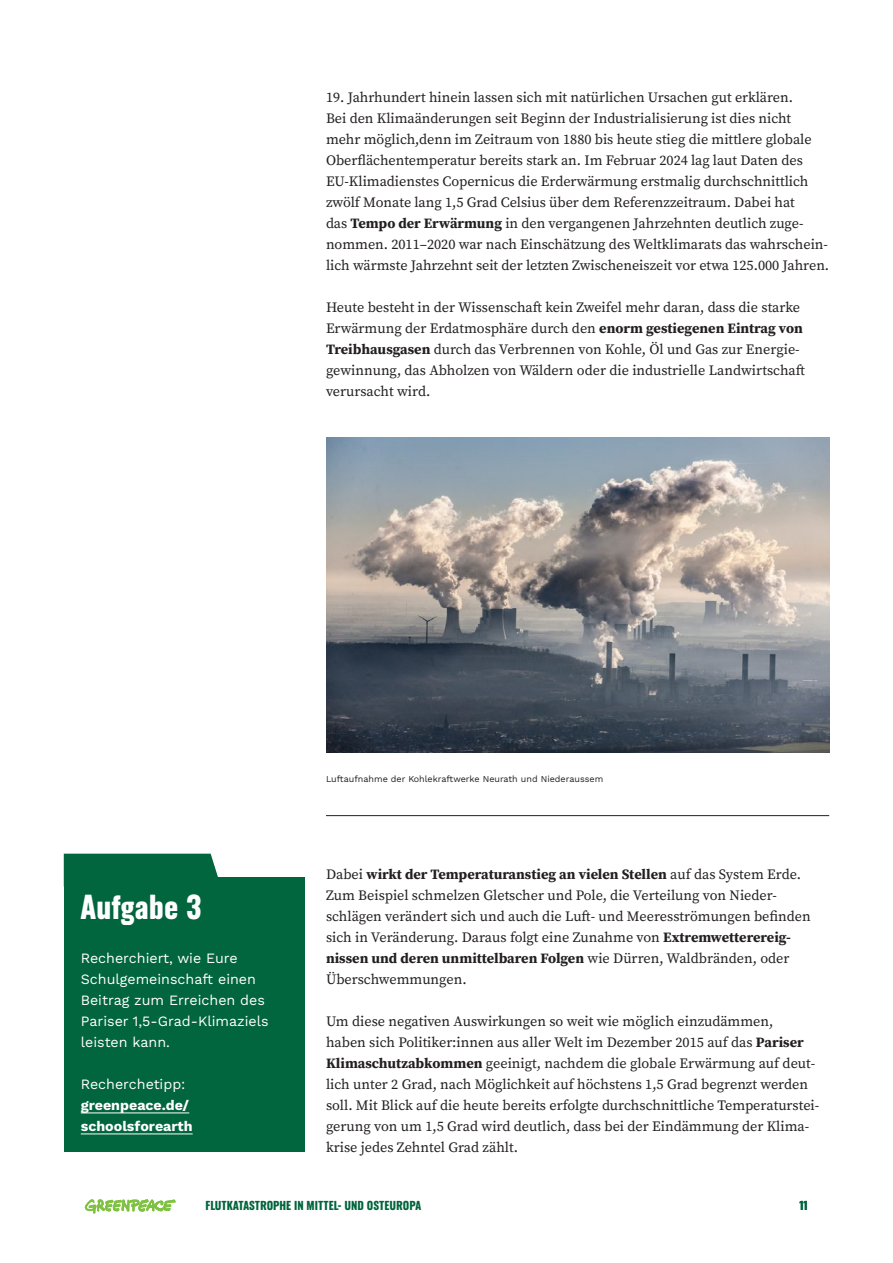
<style>
.page{position:relative;width:893px;height:1263px;background:#fff}
.page>*{position:absolute;margin:0;border:0;box-sizing:border-box;transform-origin:0 0}
.Subline_1_weiss{font:30px "Zodiac Sans";color:#fff}
.Fließtext_Thema{font:14.25px/21px "Source Serif Pro";color:#231f20}
.RR_Aufgabenkasten{font:14.25px/21px "Work Sans";color:#fff}
.Infokasten{font:700 14.25px/21px "Work Sans";color:#fff}
.Infokasten_ohne_Abstand{font:14.25px "Work Sans";color:#fff}
.t1{font:11.25px "Zodiac Sans";color:#01653d}
.Fließtext_klein{font:9px "Work Sans";color:#231f20}
.s1{font-weight:700}
</style>
<div class="page">
<img style="left:326px;top:438px;width:503px;height:315px">
<div style="left:64px;top:877px;width:241px;height:275px;background:#01653d"></div>
<hr style="left:81px;top:1112px;width:108px;height:1px;background:#fff">
<hr style="left:81px;top:1133px;width:112px;height:1px;background:#fff">
<div style="left:64px;top:854px;width:154px;height:23px;background:#01653d"></div>
<hr style="left:326px;top:815px;width:503px;height:1px;background:#231f20">
<svg style="left:85px;top:1199px;width:91px;height:14px"></svg>
<p class="Fließtext_Thema" style="left:326px;top:87px;width:505px">19. Jahrhundert hinein lassen sich mit natürlichen Ursachen gut erklären.<br>Bei den Klimaänderungen seit Beginn der Industrialisierung ist dies nicht mehr möglich,denn im Zeitraum von 1880 bis heute stieg die mittlere globale Oberflächentemperatur bereits stark an. Im Februar 2024 lag laut Daten des EU-Klimadienstes Copernicus die Erderwärmung erstmalig durchschnittlich zwölf Monate lang 1,5 Grad Celsius über dem Referenzzeitraum. Dabei hat<br>das <span class="s1">Tempo der Erwärmung</span> in den vergangenen Jahrzehnten deutlich zuge&shy;nommen. 2011–2020 war nach Einschätzung des Weltklimarats das wahrschein&shy;lich wärmste Jahrzehnt seit der letzten Zwischeneiszeit vor etwa 125.000 Jahren.</p>
<p class="Fließtext_Thema" style="left:326px;top:297px;width:481px">Heute besteht in der Wissenschaft kein Zweifel mehr daran, dass die starke Erwärmung der Erdatmosphäre durch den <span class="s1">enorm gestiegenen Eintrag von Treibhausgasen</span> durch das Verbrennen von Kohle, Öl und Gas zur Energie&shy;gewinnung, das Abholzen von Wäldern oder die industrielle Landwirtschaft verursacht wird.</p>
<p class="Subline_1_weiss" style="left:81px;top:891px;width:122px">Aufgabe 3</p>
<p class="RR_Aufgabenkasten" style="left:81px;top:947px;width:189px">Recherchiert, wie Eure<br>Schulgemeinschaft einen<br>Beitrag zum Erreichen des<br>Pariser 1,5-Grad-Klimaziels leisten kann.</p>
<p class="Infokasten_ohne_Abstand" style="left:81px;top:1073px;width:106px">Recherchetipp:</p>
<p class="Infokasten" style="left:81px;top:1094px;width:113px">greenpeace.de/ schoolsforearth</p>
<p class="Fließtext_klein" style="left:326px;top:772px;width:279px">Luftaufnahme der Kohlekraftwerke Neurath und Niederaussem</p>
<p class="Fließtext_Thema" style="left:326px;top:864px;width:486px">Dabei <span class="s1">wirkt der Temperaturanstieg an vielen Stellen</span> auf das System Erde.<br>Zum Beispiel schmelzen Gletscher und Pole, die Verteilung von Nieder&shy;schlägen verändert sich und auch die Luft- und Meeresströmungen befinden sich in Veränderung. Daraus folgt eine Zunahme von <span class="s1">Extremwetterereig&shy;nissen und deren unmittelbaren Folgen</span> wie Dürren, Waldbränden, oder Überschwemmungen.</p>
<p class="Fließtext_Thema" style="left:326px;top:1011px;width:495px">Um diese negativen Auswirkungen so weit wie möglich einzudämmen,<br>haben sich Politiker:innen aus aller Welt im Dezember 2015 auf das <span class="s1">Pariser Klimaschutzabkommen</span> geeinigt, nachdem die globale Erwärmung auf deut&shy;lich unter 2 Grad, nach Möglichkeit auf höchstens 1,5 Grad begrenzt werden soll. Mit Blick auf die heute bereits erfolgte durchschnittliche Temperaturstei&shy;gerung von um 1,5 Grad wird deutlich, dass bei der Eindämmung der Klima&shy;krise jedes Zehntel Grad zählt.</p>
<p class="t1" style="left:206px;top:1200px;width:217px">FLUTKATASTROPHE IN MITTEL- UND OSTEUROPA</p>
<p class="t1" style="left:799px;top:1200px;width:10px">11</p>
</div>
